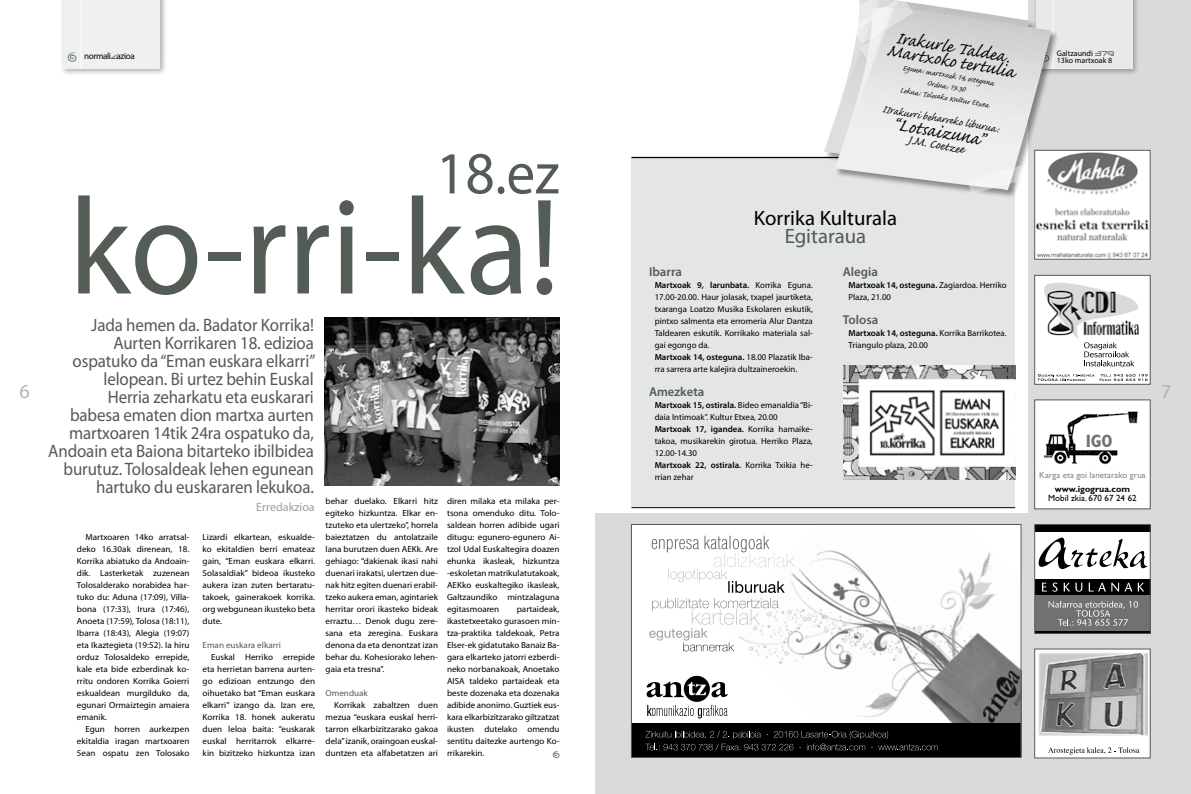
<style>
.page{position:relative;width:1191px;height:794px;background:#fff}
.page>*{position:absolute;margin:0;border:0;box-sizing:border-box;transform-origin:0 0}
.t1{font:138px "Myriad Pro";letter-spacing:.005em;color:#535c55;scale:.95 1}
.t2{font:60px "Myriad Pro";color:#535c55;scale:.95 1}
.t3{font:23.2px "Caflisch Script";color:#000}
.t4{font:22.4px "Caflisch Script";color:#000}
.t5{font:20.8px "Myriad Pro";color:#000}
.t6{font:20.8px "Myriad Pro";color:#535c55}
.t7{font:20px "Myriad Pro";color:#b1b3b4}
.t8{font:18px/18px "Myriad Pro";letter-spacing:-.01em;color:#58585a;text-align:right;scale:.94 1}
.t9{font:700 condensed 18px "Gill Sans";color:#707173}
.t10{font:15.4px "Caflisch Script";color:#000}
.t11{font:13.4px "Caflisch Script";color:#000}
.t12{font:600 12.8px "Myriad Pro";color:#535c55}
.t13{font:12.1px "Myriad Pro";color:#9c9d9f}
.t14{font:9.7px/11.3px "Caflisch Script";color:#000;text-align:center}
.t15{font:9px "Gill Sans";color:#87888a}
.t16{font:9px "Gill Sans";color:#000}
.t17{font:700 9px "Gill Sans";color:#000}
.t18{font:9px "Myriad Pro";letter-spacing:-.04em;color:#000}
.t19{font:8.8px/12px "Myriad Pro";color:#000;text-align:justify}
.t20{font:8.8px "Myriad Pro";color:#535c55}
.t21{font:8px/7px "Myriad Pro";color:#000}
.s1{font-family:"Neuropol";color:#535c55}
.s2{font-weight:600}
</style>
<div class="page">
<div style="left:631px;top:156px;width:384px;height:352px;background:#e4e5e5"></div>
<hr style="left:631px;top:157px;width:384px;height:1px;background:#000">
<hr style="left:631px;top:507px;width:384px;height:1px;background:#000">
<div style="left:1028px;top:0;width:163px;height:794px;background:#d9dadb"></div>
<div style="left:595px;top:514px;width:596px;height:280px;background:#d9dadb"></div>
<div style="left:1032px;top:0;width:109px;height:78px;background:#000;opacity:.4"></div>
<div style="left:1035px;top:0;width:97px;height:68px;background:#eceded"></div>
<hr style="left:1052px;top:0;width:1px;height:69px;background:#fff">
<div style="left:60px;top:0;width:109px;height:78px;background:#000;opacity:.4"></div>
<div style="left:63px;top:0;width:97px;height:68px;background:#eceded"></div>
<hr style="left:81px;top:0;width:1px;height:69px;background:#fff">
<svg style="left:67px;top:52px;width:10px;height:10px"></svg>
<div style="left:1034px;top:275px;width:116px;height:109px;background:#fff"></div>
<img style="left:1044px;top:283px;width:95px;height:55px">
<svg style="left:1084px;top:342px;width:50px;height:24px"></svg>
<svg style="left:1037px;top:374px;width:110px;height:7px"></svg>
<div style="left:1034px;top:275px;width:116px;height:110px;border:1px solid #58585a"></div>
<div style="left:1034px;top:649px;width:116px;height:109px;background:#fff"></div>
<img style="left:1038px;top:653px;width:109px;height:82px">
<svg style="left:1048px;top:747px;width:91px;height:7px"></svg>
<img style="left:1036px;top:152px;width:112px;height:106px">
<div style="left:1034px;top:150px;width:116px;height:110px;border:1px solid #58585a"></div>
<div style="left:631px;top:524px;width:390px;height:233px;background:#fff"></div>
<img style="left:723px;top:535px;width:296px;height:188px">
<div style="left:631px;top:723px;width:390px;height:34px;background:#000"></div>
<svg style="left:645px;top:731px;width:292px;height:20px"></svg>
<svg style="left:649px;top:536px;width:146px;height:115px"></svg>
<svg style="left:646px;top:676px;width:81px;height:42px"></svg>
<div style="left:631px;top:524px;width:390px;height:234px;border:1px solid #58585a"></div>
<div style="left:1034px;top:524px;width:116px;height:109px;background:#fff"></div>
<div style="left:1035px;top:589px;width:115px;height:44px;background:#707173"></div>
<div style="left:1035px;top:579px;width:115px;height:16px;background:#000"></div>
<svg style="left:1038px;top:537px;width:109px;height:32px"></svg>
<svg style="left:1042px;top:582px;width:15px;height:9px"></svg>
<svg style="left:1063px;top:582px;width:19px;height:9px"></svg>
<svg style="left:1088px;top:582px;width:56px;height:9px"></svg>
<div style="left:1035px;top:525px;width:115px;height:6px;background:#000"></div>
<hr style="left:1035px;top:631px;width:115px;height:2px;background:#000">
<svg style="left:1048px;top:601px;width:90px;height:24px"></svg>
<div style="left:1034px;top:524px;width:116px;height:110px;border:1px solid #58585a"></div>
<svg style="left:552px;top:751px;width:8px;height:7px"></svg>
<div style="left:1034px;top:399px;width:116px;height:110px;background:#fff;border:1px solid #58585a"></div>
<img style="left:1043px;top:411px;width:95px;height:54px">
<div style="left:833px;top:6px;width:230px;height:206px;background:#000;opacity:.4"></div>
<svg style="left:1031px;top:6px;width:21px;height:186px"></svg>
<svg style="left:823px;top:0;width:208px;height:194px"></svg>
<img style="left:324px;top:317px;width:235px;height:169px">
<img style="left:843px;top:366px;width:172px;height:113px">
<h3 class="t7" style="left:20px;top:379px;width:12px">6</h3>
<h3 class="t4" style="left:898px;top:26px;width:117px;rotate:10deg">Irakurle Taldea.</h3>
<h3 class="t4" style="left:889px;top:39px;width:131px;rotate:10deg">Martxoko tertulia</h3>
<p class="t18" style="left:84px;top:51px;width:52px">normali<span class="s1">z</span>azioa</p>
<p class="t21" style="left:1056px;top:50px;width:59px">Galtzaundi <span class="s1">379<br></span>13ko martxoak 8</p>
<p class="t14" style="left:903px;top:62px;width:94px;rotate:10deg">Eguna: martxoak 14, osteguna<br>Ordua: 19.30<br>Lekua: Tolosako Kultur Etxea</p>
<h3 class="t11" style="left:884px;top:102px;width:119px;rotate:10deg">IIrakurri beharreko liburua:</h3>
<h3 class="t3" style="left:895px;top:112px;width:94px;rotate:10deg">“Lotsaizuna”</h3>
<h3 class="t10" style="left:909px;top:132px;width:59px;rotate:10deg">J.M. Coetzee</h3>
<h2 class="t2" style="left:436px;top:136px;width:131px">18.ez</h2>
<h1 class="t1" style="left:69px;top:162px;width:518px">ko-rri-ka!</h1>
<h3 class="t5" style="left:754px;top:206px;width:145px">Korrika Kulturala</h3>
<h3 class="t6" style="left:784px;top:224px;width:83px">Egitaraua</h3>
<h3 class="t12" style="left:649px;top:264px;width:34px">Ibarra</h3>
<p class="t19" style="left:654px;top:279px;width:160px;text-align:left"><span class="s2">Martxoak 9, larunbata.</span> Korrika Eguna.<br>17.00-20.00. Haur jolasak, txapel jaurtiketa, txaranga Loatzo Musika Eskolaren eskutik, pintxo salmenta eta erromeria Alur Dantza Taldearen eskutik. Korrikako materiala sal&shy;gai egongo da.<br><span class="s2">Martxoak 14, osteguna.</span> 18.00 Plazatik Iba&shy;rra sarrera arte kalejira dultzaineroekin.</p>
<h3 class="t12" style="left:649px;top:384px;width:57px">Amezketa</h3>
<p class="t19" style="left:654px;top:399px;width:160px;text-align:left"><span class="s2">Martxoak 15, ostirala.</span> Bideo emanaldia “Bi&shy;daia Intimoak”. Kultur Etxea, 20.00<br><span class="s2">Martxoak 17, igandea.</span> Korrika hamaike&shy;takoa, musikarekin girotua. Herriko Plaza, 12.00-14.30<br><span class="s2">Martxoak 22, ostirala.</span> Korrika Txikia he&shy;rrian zehar</p>
<h3 class="t12" style="left:843px;top:264px;width:37px">Alegia</h3>
<p class="t19" style="left:848px;top:279px;width:160px"><span class="s2">Martxoak 14, osteguna.</span> Zagiardoa. Herriko<br>Plaza, 21.00</p>
<h3 class="t12" style="left:843px;top:312px;width:37px">Tolosa</h3>
<p class="t19" style="left:848px;top:327px;width:160px"><span class="s2">Martxoak 14, osteguna.</span> Korrika Barrikotea.<br>Triangulo plaza, 20.00</p>
<p class="t8" style="left:48px;top:316px;width:286px">Jada hemen da. Badator Korrika!<br>Aurten Korrikaren 18. edizioa ospatuko da “Eman euskara elkarri” lelopean. Bi urtez behin Euskal<br>Herria zeharkatu eta euskarari<br>babesa ematen dion martxa aurten martxoaren 14tik 24ra ospatuko da, Andoain eta Baiona bitarteko ibilbidea burutuz. Tolosaldeak lehen egunean hartuko du euskararen lekukoa.</p>
<h3 class="t9" style="left:1085px;top:430px;width:28px">IGO</h3>
<p class="t17" style="left:1054px;top:484px;width:77px">www.igogrua.com</p>
<p class="t16" style="left:1048px;top:493px;width:90px">Mobil zkia. 670 67 24 62</p>
<p class="t15" style="left:1039px;top:470px;width:108px">Karga eta goi lanetarako grua</p>
<p class="t19" style="left:325px;top:495px;width:114px">behar duelako. Elkarri hitz egiteko hizkuntza. Elkar en&shy;tzuteko eta ulertzeko”, horrela baieztatzen du antolatzaile lana burutzen duen AEKk. Are gehiago: “dakienak ikasi nahi duenari irakatsi, ulertzen due&shy;nak hitz egiten duenari erabil&shy;tzeko aukera eman, agintariek herritar orori ikasteko bideak erraztu… Denok dugu zere&shy;sana eta zeregina. Euskara denona da eta denontzat izan behar du. Kohesiorako lehen&shy;gaia eta tresna”.</p>
<p class="t20" style="left:325px;top:688px;width:44px">Omenduak</p>
<p class="t19" style="left:325px;top:699px;width:114px;text-indent:9px">Korrikak zabaltzen duen mezua “euskara euskal herri&shy;tarron elkarbizitzarako gakoa dela” izanik, oraingoan euskal&shy;duntzen eta alfabetatzen ari</p>
<p class="t19" style="left:447px;top:495px;width:114px">diren milaka eta milaka per&shy;tsona omenduko ditu. Tolo&shy;saldean horren adibide ugari ditugu: egunero-egunero Ai&shy;tzol Udal Euskaltegira doazen ehunka ikasleak, hizkuntza -eskoletan matrikulatutakoak, AEKko euskaltegiko ikasleak, Galtzaundiko mintzalaguna egitasmoaren</p>
<h3 class="t13" style="left:256px;top:499px;width:60px">Erredakzioa</h3>
<p class="t19" style="left:77px;top:531px;width:114px;text-indent:9px">Martxoaren 14ko arratsal&shy;deko 16.30ak direnean, 18.<br>Korrika abiatuko da Andoain&shy;dik. Lasterketak zuzenean Tolosalderako norabidea har&shy;tuko du: Aduna (17:09), Villa&shy;bona (17:33), Irura (17:46), Anoeta (17:59), Tolosa (18:11), Ibarra (18:43), Alegia (19:07) eta Ikaztegieta (19:52). Ia hiru orduz Tolosaldeko errepide, kale eta bide ezberdinak ko&shy;rritu ondoren Korrika Goierri eskualdean murgilduko da, egunari Ormaiztegin amaiera emanik.</p>
<p class="t19" style="left:77px;top:723px;width:114px;text-indent:9px">Egun horren aurkezpen ekitaldia iragan martxoaren 5ean ospatu zen Tolosako</p>
<p class="t19" style="left:203px;top:531px;width:114px">Lizardi elkartean, eskualde&shy;ko ekitaldien berri emateaz gain, “Eman euskara elkarri.<br>Solasaldiak” bideoa ikusteko aukera izan zuten bertaratu&shy;takoek, gainerakoek korrika. org webgunean ikusteko beta dute.</p>
<p class="t20" style="left:203px;top:640px;width:80px">Eman euskara elkarri</p>
<p class="t19" style="left:203px;top:651px;width:114px;text-indent:9px">Euskal Herriko errepide eta herrietan barrena aurten&shy;go edizioan entzungo den oihuetako bat “Eman euskara elkarri” izango da. Izan ere, Korrika 18. honek aukeratu duen leloa baita: “euskarak euskal herritarrok elkarre&shy;kin bizitzeko hizkuntza izan</p>
<p class="t19" style="left:447px;top:603px;width:114px;text-indent:70px">partaideak, ikastetxeetako gurasoen min&shy;tza-praktika taldekoak, Petra Elser-ek gidatutako Banaiz Ba&shy;gara elkarteko jatorri ezberdi&shy;neko norbanakoak, Anoetako AISA taldeko partaideak eta beste dozenaka eta dozenaka adibide anonimo. Guztiek eus&shy;kara elkarbizitzarako giltzatzat ikusten dutelako omendu sentitu daitezke aurtengo Ko&shy;rrikarekin.</p>
<h3 class="t7" style="left:1161px;top:379px;width:12px">7</h3>
</div>
